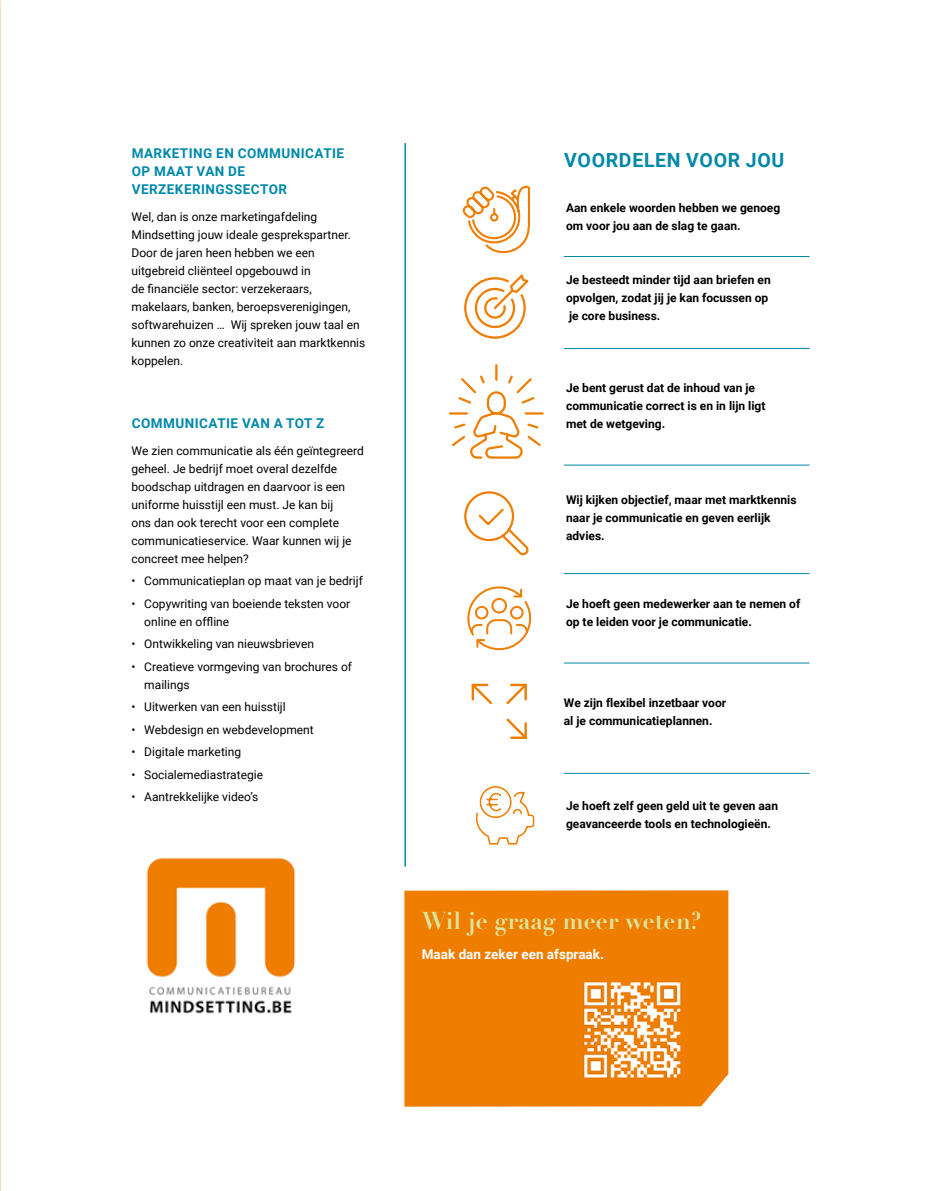
<style>
.page{position:relative;width:936px;height:1191px;background:#fff}
.page>*{position:absolute;margin:0;border:0;box-sizing:border-box;transform-origin:0 0}
.t1{font:700 24px "Didot LT Pro";color:#dae49b}
.t2{font:700 19.5px "Roboto";letter-spacing:.035em;color:#0088a9}
.t3{font:700 13.5px/18px "Roboto";letter-spacing:.035em;color:#0088a9}
.t4{font:700 13.5px "Roboto";color:#fff}
.t5{font:12px/18px "Roboto";color:#000}
.t6{font:700 12px/18px "Roboto";color:#000}
</style>
<div class="page">
<img style="left:0;top:0;width:1px;height:1191px">
<img style="left:146px;top:857px;width:150px;height:157px">
<svg style="left:471px;top:683px;width:56px;height:56px"></svg>
<svg style="left:462px;top:185px;width:68px;height:69px"></svg>
<svg style="left:464px;top:274px;width:65px;height:65px"></svg>
<svg style="left:449px;top:364px;width:95px;height:95px"></svg>
<svg style="left:464px;top:491px;width:65px;height:65px"></svg>
<svg style="left:475px;top:785px;width:60px;height:60px"></svg>
<svg style="left:467px;top:586px;width:65px;height:65px"></svg>
<div style="left:404px;top:890px;width:324px;height:216px;background:#ef7d00"></div>
<img style="left:579px;top:968px;width:113px;height:122px">
<hr style="left:564px;top:256px;width:245px;height:1px;background:#0088a9">
<hr style="left:564px;top:348px;width:245px;height:1px;background:#0088a9">
<hr style="left:564px;top:465px;width:245px;height:1px;background:#0088a9">
<hr style="left:564px;top:573px;width:245px;height:1px;background:#0088a9">
<hr style="left:564px;top:662px;width:245px;height:1px;background:#0088a9">
<hr style="left:564px;top:773px;width:245px;height:1px;background:#0088a9">
<hr style="left:404px;top:143px;width:2px;height:723px;background:#0088a9">
<p class="t3" style="left:132px;top:143px;width:214px">MARKETING EN COMMUNICATIE<br>OP MAAT VAN DE<br>VERZEKERINGSSECTOR</p>
<p class="t5" style="left:131px;top:207px;width:235px">Wel, dan is onze marketingafdeling Mindsetting jouw ideale gesprekspartner.<br>Door de jaren heen hebben we een uitgebreid cliënteel opgebouwd in<br>de financiële sector: verzekeraars, makelaars, banken, beroepsverenigingen, softwarehuizen … Wij spreken jouw taal en kunnen zo onze creativiteit aan marktkennis koppelen.</p>
<p class="t3" style="left:132px;top:413px;width:194px">COMMUNICATIE VAN A TOT Z</p>
<p class="t5" style="left:131px;top:441px;width:234px">We zien communicatie als één geïntegreerd geheel. Je bedrijf moet overal dezelfde boodschap uitdragen en daarvoor is een uniforme huisstijl een must. Je kan bij<br>ons dan ook terecht voor een complete communicatieservice. Waar kunnen wij je concreet mee helpen?</p>
<p class="t5" style="left:131px;top:571px;width:233px">• Communicatieplan op maat van je bedrijf</p>
<p class="t5" style="left:144px;top:594px;width:207px;text-indent:-13px">• Copywriting van boeiende teksten voor online en offline</p>
<p class="t5" style="left:131px;top:634px;width:184px">• Ontwikkeling van nieuwsbrieven</p>
<p class="t5" style="left:144px;top:657px;width:209px;text-indent:-13px">• Creatieve vormgeving van brochures of mailings</p>
<p class="t5" style="left:131px;top:697px;width:156px">• Uitwerken van een huisstijl</p>
<p class="t5" style="left:131px;top:720px;width:184px">• Webdesign en webdevelopment</p>
<p class="t5" style="left:131px;top:742px;width:111px">• Digitale marketing</p>
<p class="t5" style="left:131px;top:765px;width:133px">• Socialemediastrategie</p>
<p class="t5" style="left:131px;top:787px;width:128px">• Aantrekkelijke video’s</p>
<h2 class="t2" style="left:564px;top:146px;width:222px">VOORDELEN VOOR JOU</h2>
<p class="t6" style="left:566px;top:198px;width:216px">Aan enkele woorden hebben we genoeg om voor jou aan de slag te gaan.</p>
<p class="t6" style="left:566px;top:270px;width:206px">Je besteedt minder tijd aan briefen en opvolgen, zodat jij je kan focussen op je core business.</p>
<p class="t6" style="left:566px;top:378px;width:201px">Je bent gerust dat de inhoud van je communicatie correct is en in lijn ligt met de wetgeving.</p>
<p class="t6" style="left:566px;top:490px;width:232px">Wij kijken objectief, maar met marktkennis naar je communicatie en geven eerlijk advies.</p>
<p class="t6" style="left:566px;top:594px;width:236px">Je hoeft geen medewerker aan te nemen of op te leiden voor je communicatie.</p>
<p class="t6" style="left:564px;top:693px;width:164px">We zijn flexibel inzetbaar voor al je communicatieplannen.</p>
<p class="t6" style="left:566px;top:796px;width:213px">Je hoeft zelf geen geld uit te geven aan geavanceerde tools en technologieën.</p>
<h1 class="t1" style="left:422px;top:905px;width:281px">Wil je graag meer weten?</h1>
<p class="t4" style="left:422px;top:944px;width:184px">Maak dan zeker een afspraak.</p>
</div>
